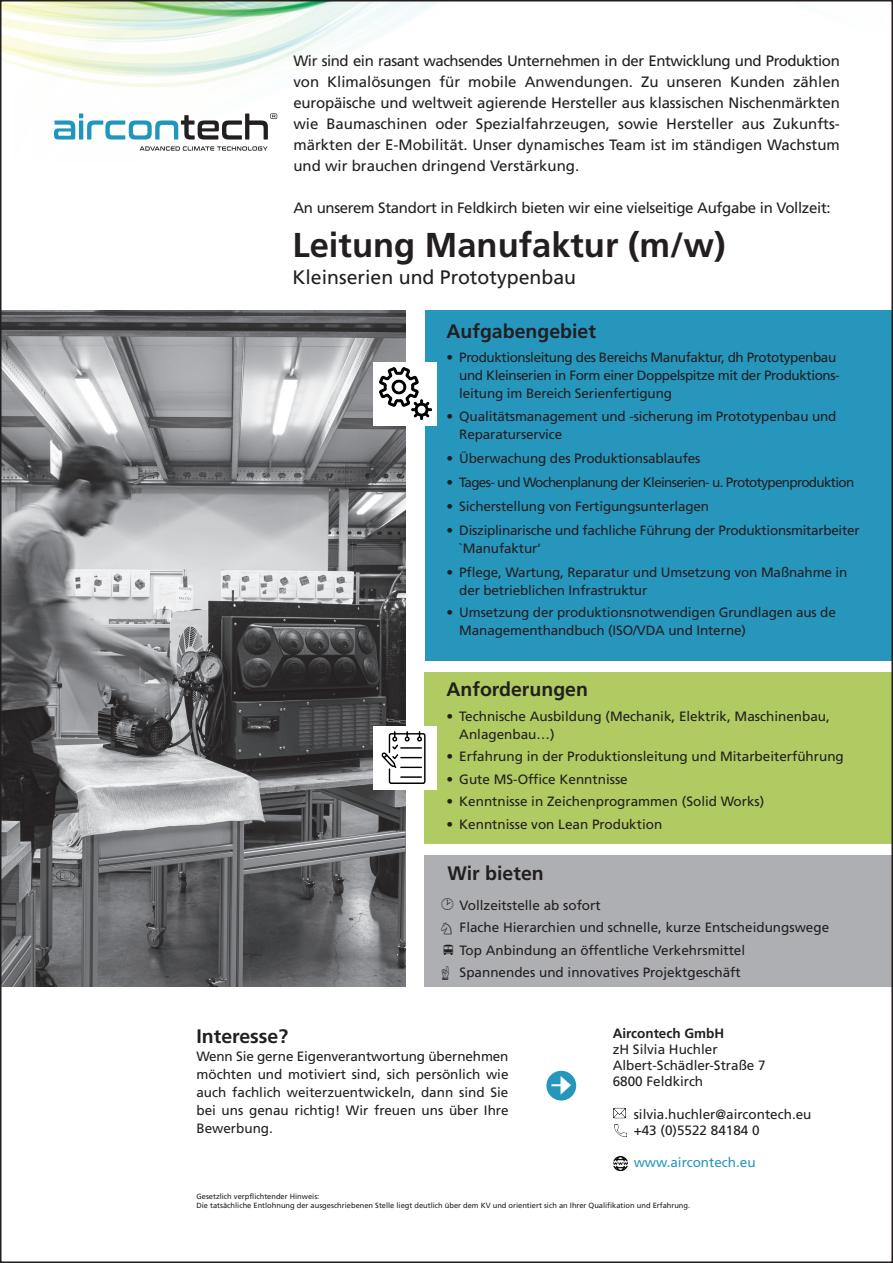
<style>
.page{position:relative;width:893px;height:1263px;background:#fff}
.page>*{position:absolute;margin:0;border:0;box-sizing:border-box;transform-origin:0 0}
.t1{font:34.5px "Frutiger LT 65 Bd";color:#231f20}
.t2{font:34.5px "Minion Pro";color:#fff}
.t3{font:19.5px "Frutiger LT 65 Bd";color:#231f20}
.t4{font:19.5px "Frutiger LT 55 Rm";color:#231f20}
.t5{font:15px/21px "Frutiger LT 55 Rm";letter-spacing:-.02em;color:#231f20;text-align:justify}
.t6{font:13.5px/18px "Frutiger LT 55 Rm";letter-spacing:-.01em;color:#231f20}
.t7{font:13.5px/18px "Frutiger LT 55 Rm";letter-spacing:-.03em;color:#231f20}
.t8{font:13.5px "Frutiger LT 55 Rm";letter-spacing:-.05em;color:#231f20}
.t9{font:13.5px "Frutiger LT 55 Rm";color:#2796bd}
.t10{font:13.5px "Frutiger LT 65 Bd";color:#231f20}
.t11{font:7.5px/9px "Frutiger LT 55 Rm";color:#231f20}
</style>
<div class="page">
<div style="left:425px;top:310px;width:468px;height:351px;background:#2796bd"></div>
<img style="left:3px;top:310px;width:402px;height:676px">
<div style="left:373px;top:362px;width:64px;height:64px;background:#fff"></div>
<img style="left:380px;top:367px;width:52px;height:52px">
<div style="left:425px;top:673px;width:467px;height:171px;background:#afcb61"></div>
<div style="left:425px;top:855px;width:467px;height:131px;background:#aeafb3"></div>
<img style="left:3px;top:3px;width:431px;height:148px">
<div style="left:373px;top:726px;width:64px;height:64px;background:#fff"></div>
<img style="left:381px;top:732px;width:45px;height:52px">
<div style="left:546px;top:1071px;width:30px;height:29px;background:#2796bd;border-radius:50%"></div>
<svg style="left:613px;top:1107px;width:14px;height:30px"></svg>
<img style="left:613px;top:1156px;width:14px;height:14px">
<p class="t5" style="left:293px;top:50px;width:548px">Wir sind ein rasant wachsendes Unternehmen in der Entwicklung und Produktion von Klimalösungen für mobile Anwendungen. Zu unseren Kunden zählen europäische und weltweit agierende Hersteller aus klassischen Nischenmärkten wie Baumaschinen oder Spezialfahrzeugen, sowie Hersteller aus Zukunfts&shy;märkten der E-Mobilität. Unser dynamisches Team ist im ständigen Wachstum und wir brauchen dringend Verstärkung.</p>
<p class="t5" style="left:293px;top:197px;width:539px">An unserem Standort in Feldkirch bieten wir eine vielseitige Aufgabe in Vollzeit:</p>
<h1 class="t1" style="left:293px;top:225px;width:435px">Leitung Manufaktur (m/w)</h1>
<h2 class="t4" style="left:293px;top:266px;width:285px">Kleinserien und Prototypenbau</h2>
<h2 class="t3" style="left:446px;top:319px;width:151px">Aufgabengebiet</h2>
<p class="t7" style="left:459px;top:349px;width:382px;text-indent:-13px">• Produktionsleitung des Bereichs Manufaktur, dh Prototypenbau und Kleinserien in Form einer Doppelspitze mit der Produktions&shy;leitung im Bereich Serienfertigung</p>
<p class="t6" style="left:459px;top:407px;width:379px;text-indent:-13px">• Qualitätsmanagement und -sicherung im Prototypenbau und<br>Reparaturservice</p>
<p class="t6" style="left:446px;top:449px;width:255px">• Überwachung des Produktionsablaufes</p>
<p class="t8" style="left:446px;top:474px;width:409px">• Tages- und Wochenplanung der Kleinserien- u. Prototypenproduktion</p>
<p class="t6" style="left:446px;top:497px;width:264px">• Sicherstellung von Fertigungsunterlagen</p>
<p class="t6" style="left:459px;top:521px;width:402px;text-indent:-13px">• Disziplinarische und fachliche Führung der Produktionsmitarbeiter `Manufaktur‘</p>
<p class="t6" style="left:459px;top:563px;width:390px;text-indent:-13px">• Pflege, Wartung, Reparatur und Umsetzung von Maßnahme in der betrieblichen Infrastruktur</p>
<p class="t6" style="left:459px;top:604px;width:378px;text-indent:-13px">• Umsetzung der produktionsnotwendigen Grundlagen aus de<br>Managementhandbuch (ISO/VDA und Interne)</p>
<h2 class="t3" style="left:446px;top:678px;width:143px">Anforderungen</h2>
<p class="t6" style="left:459px;top:707px;width:372px;text-indent:-13px">• Technische Ausbildung (Mechanik, Elektrik, Maschinenbau,<br>Anlagenbau…)</p>
<p class="t6" style="left:446px;top:748px;width:399px">• Erfahrung in der Produktionsleitung und Mitarbeiterführung</p>
<p class="t6" style="left:446px;top:770px;width:183px">• Gute MS-Office Kenntnisse</p>
<p class="t6" style="left:446px;top:793px;width:319px">• Kenntnisse in Zeichenprogrammen (Solid Works)</p>
<p class="t6" style="left:446px;top:815px;width:217px">• Kenntnisse von Lean Produktion</p>
<h2 class="t3" style="left:447px;top:862px;width:98px">Wir bieten</h2>
<p class="t6" style="left:440px;top:894px;width:391px;line-height:22.5px;text-indent:19px">Vollzeitstelle ab sofort<br>♘ Flache Hierarchien und schnelle, kurze Entscheidungswege</p>
<p class="t6" style="left:440px;top:939px;width:307px;line-height:22.5px">❖ Top Anbindung an öffentliche Verkehrsmittel ☝ Spannendes und innovatives Projektgeschäft</p>
<h2 class="t3" style="left:196px;top:1025px;width:93px">Interesse?</h2>
<p class="t6" style="left:196px;top:1047px;width:314px;text-align:justify">Wenn Sie gerne Eigenverantwortung übernehmen möchten und motiviert sind, sich persönlich wie auch fachlich weiterzuentwickeln, dann sind Sie bei uns genau richtig! Wir freuen uns über Ihre Bewerbung.</p>
<h1 class="t2" style="left:550px;top:1059px;width:23px">→</h1>
<p class="t10" style="left:613px;top:1025px;width:113px">Aircontech GmbH</p>
<p class="t6" style="left:613px;top:1041px;width:155px;line-height:16.2px">zH Silvia Huchler<br>Albert-Schädler-Straße 7<br>6800 Feldkirch</p>
<p class="t6" style="left:634px;top:1106px;width:179px;line-height:16.2px">silvia.huchler@aircontech.eu +43 (0)5522 84184 0</p>
<p class="t9" style="left:634px;top:1155px;width:124px">www.aircontech.eu</p>
<p class="t11" style="left:196px;top:1192px;width:495px">Gesetzlich verpflichtender Hinweis:<br>Die tatsächliche Entlohnung der ausgeschriebenen Stelle liegt deutlich über dem KV und orientiert sich an Ihrer Qualifikation und Erfahrung.</p>
</div>
